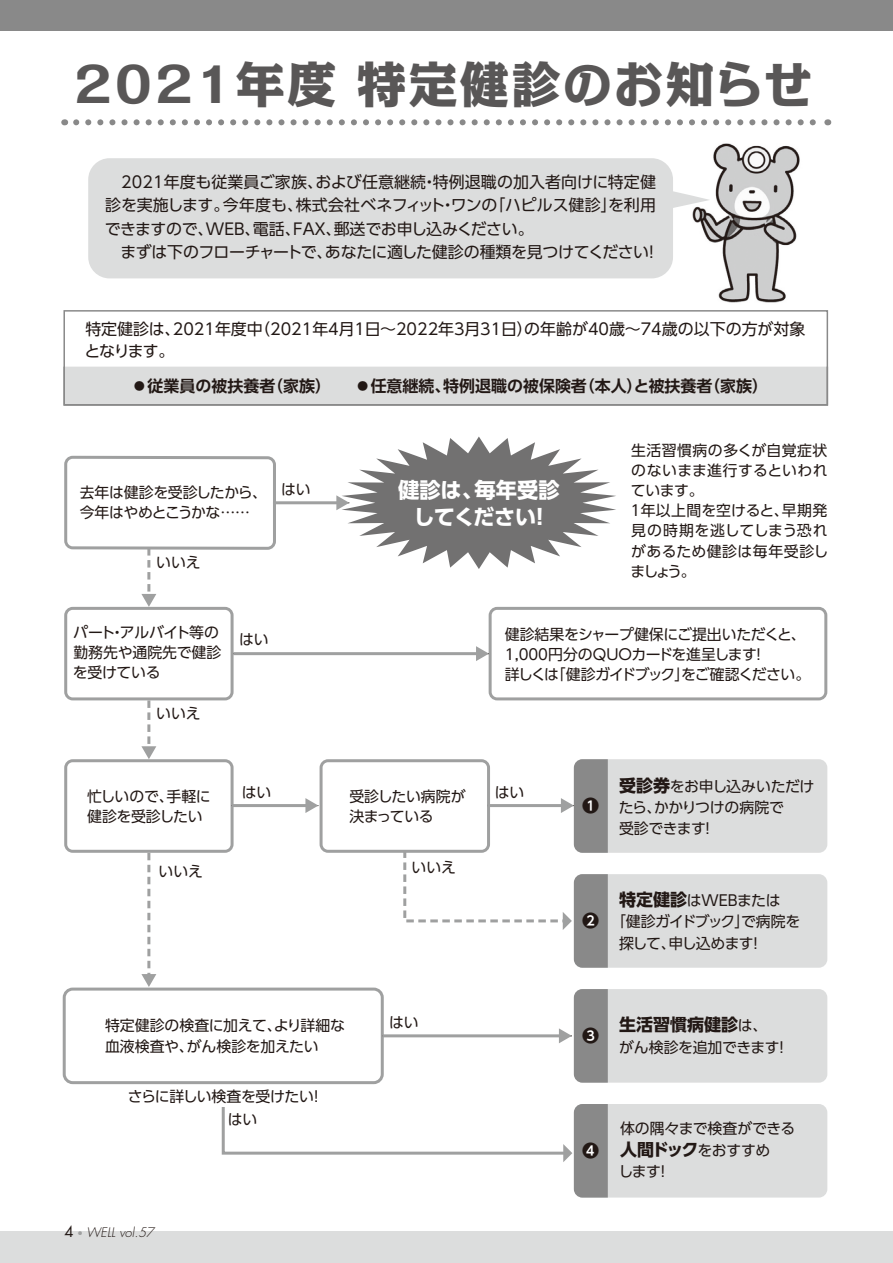
<style>
.page{position:relative;width:893px;height:1263px;background:#fff}
.page>*{position:absolute;margin:0;border:0;box-sizing:border-box;transform-origin:0 0}
.t1{font:800 48.9px "Kakumin Pro";letter-spacing:.05em;color:#595757}
.t2{font:700 21.3px/27.6px "UD Shin Go Pro";letter-spacing:-.01em;color:#fff;text-align:center}
.t3{font:700 16.95px "UD Shin Go Pro";color:#221815}
.t4{font:700 16.95px "UD Shin Go Pro De";color:#221815}
.t5{font:15.9px/23.4px "UD Shin Go Pro";color:#221815}
.t6{font:700 15.9px "UD Shin Go Pro De";color:#221815}
.t7{font:14.85px/20.2px "UD Shin Go Pro";letter-spacing:-.015em;color:#221815}
.t8{font:14.85px/20.2px "UD Shin Go Pro";letter-spacing:.025em;color:#221815}
.t9{font:14.85px "UD Shin Go Pro";letter-spacing:-.045em;color:#221815}
.t10{font:14.85px "UD Shin Go Pro";letter-spacing:-.065em;color:#221815}
.t11{font:italic 300 12.75px "Futura Std";color:#221815}
.s1{font-weight:400;font-style:normal;font-size:14.85px}
.s2{font-family:"Koz Go Pro";font-weight:400;font-style:normal;color:#9fa0a0}
.s3{font-weight:700;font-size:16.95px}
.s4{font-weight:400;font-size:14.85px}
</style>
<div class="page">
<div style="left:0;top:1232px;width:893px;height:31px;background:#dcdddd"></div>
<div style="left:88px;top:158px;width:585px;height:120px;background:#dcdddd;border-radius:21px"></div>
<div style="left:63px;top:366px;width:765px;height:40px;background:#dcdddd"></div>
<div style="left:574px;top:1104px;width:253px;height:93px;background:#dcdddd;border-radius:9px"></div>
<img style="left:692px;top:143px;width:108px;height:160px">
<div style="left:574px;top:989px;width:253px;height:94px;background:#dcdddd;border-radius:9px"></div>
<div style="left:63px;top:987px;width:321px;height:97px;border:3px solid #9fa0a0;border-radius:9px"></div>
<div style="left:574px;top:874px;width:253px;height:94px;background:#dcdddd;border-radius:9px"></div>
<div style="left:574px;top:759px;width:253px;height:94px;background:#dcdddd;border-radius:9px"></div>
<hr style="left:232px;top:804px;width:76px;height:3px;background:#9fa0a0">
<hr style="left:273px;top:501px;width:65px;height:3px;background:#9fa0a0">
<hr style="left:382px;top:1034px;width:179px;height:3px;background:#9fa0a0">
<svg style="left:559px;top:989px;width:49px;height:94px"></svg>
<svg style="left:305px;top:759px;width:303px;height:209px"></svg>
<svg style="left:221px;top:1104px;width:387px;height:93px"></svg>
<svg style="left:64px;top:456px;width:212px;height:531px"></svg>
<svg style="left:336px;top:436px;width:280px;height:133px"></svg>
<div style="left:63px;top:310px;width:765px;height:96px;border:2px solid #898989"></div>
<svg style="left:673px;top:190px;width:37px;height:19px"></svg>
<div style="left:0;top:0;width:893px;height:31px;background:#898989"></div>
<svg style="left:76px;top:119px;width:740px;height:6px"></svg>
<hr style="left:233px;top:652px;width:245px;height:3px;background:#9fa0a0">
<svg style="left:476px;top:607px;width:351px;height:93px"></svg>
<h1 class="t1" style="left:74px;top:46px;width:740px">2021年度 特定健診のお知らせ</h1>
<p class="t5" style="left:105px;top:170px;width:556px">　2021年度も従業員ご家族、および任意継続・特例退職の加入者向けに特定健診を実施します。今年度も、株式会社ベネフィット・ワンの「ハピルス健診」を利用できますので、WEB、電話、FAX、郵送でお申し込みください。<br>　まずは下のフローチャートで、あなたに適した健診の種類を見つけてください！</p>
<p class="t5" style="left:84px;top:317px;width:722px;line-height:22.4px">特定健診は、2021年度中（2021年4月1日～2022年3月31日）の年齢が40歳～74歳の以下の方が対象となります。</p>
<p class="t6" style="left:132px;top:373px;width:638px">●従業員の被扶養者（家族）　　●任意継続、特例退職の被保険者（本人）と被扶養者（家族）</p>
<p class="t7" style="left:80px;top:482px;width:189px">去年は健診を受診したから、今年はやめとこうかな……</p>
<p class="t7" style="left:156px;top:552px;width:46px">いいえ</p>
<p class="t7" style="left:281px;top:479px;width:31px">はい</p>
<h2 class="t2" style="left:398px;top:475px;width:163px">健診は、毎年受診してください！</h2>
<p class="t8" style="left:628px;top:439px;width:201px">生活習慣病の多くが自覚症状のないまま進行するといわれています。<br>１年以上間を空けると、早期発見の時期を逃してしまう恐れがあるため健診は毎年受診しましょう。</p>
<p class="t7" style="left:73px;top:621px;width:150px">パート・アルバイト等の勤務先や通院先で健診を受けている</p>
<p class="t7" style="left:505px;top:623px;width:307px">健診結果をシャープ健保にご提出いただくと、<br>1,000円分のQUOカードを進呈します！<br>詳しくは「健診ガイドブック」をご確認ください。</p>
<p class="t7" style="left:239px;top:629px;width:31px">はい</p>
<p class="t7" style="left:156px;top:703px;width:46px">いいえ</p>
<p class="t7" style="left:87px;top:785px;width:125px">忙しいので、手軽に健診を受診したい</p>
<p class="t7" style="left:242px;top:782px;width:31px">はい</p>
<p class="t7" style="left:349px;top:785px;width:118px">受診したい病院が決まっている</p>
<p class="t7" style="left:159px;top:861px;width:46px">いいえ</p>
<p class="t7" style="left:411px;top:857px;width:46px">いいえ</p>
<p class="t7" style="left:495px;top:782px;width:31px">はい</p>
<p class="t7" style="left:105px;top:1015px;width:242px">特定健診の検査に加えて、より詳細な血液検査や、がん検診を加えたい</p>
<p class="t7" style="left:128px;top:1085px;width:197px">さらに詳しい検査を受けたい！</p>
<p class="t11" style="left:65px;top:1225px;width:91px"><span class="s1">4</span><span class="s2">•</span>WELL vol.57</p>
<p class="t7" style="left:228px;top:1108px;width:31px">はい</p>
<p class="t7" style="left:389px;top:1012px;width:31px">はい</p>
<p class="t4" style="left:582px;top:792px;width:19px">❶</p>
<p class="t7" style="left:619px;top:775px;width:197px;line-height:21.3px"><span class="s3">受診券</span>をお申し込みいただけたら、かかりつけの病院で<br>受診できます！</p>
<p class="t4" style="left:582px;top:907px;width:19px">❷</p>
<p class="t7" style="left:619px;top:890px;width:163px"><span class="s3">特定健診</span>はWEBまたは</p>
<p class="t9" style="left:611px;top:910px;width:191px">「健診ガイドブック」で病院を</p>
<p class="t10" style="left:619px;top:931px;width:145px">探して、申し込めます！</p>
<p class="t4" style="left:582px;top:1022px;width:19px">❸</p>
<p class="t3" style="left:619px;top:1011px;width:150px">生活習慣病健診<span class="s4">は、</span></p>
<p class="t7" style="left:619px;top:1036px;width:211px">がん検診を追加できます！　　　</p>
<p class="t4" style="left:582px;top:1137px;width:19px">❹</p>
<p class="t7" style="left:620px;top:1118px;width:177px">体の隅々まで検査ができる</p>
<p class="t3" style="left:620px;top:1135px;width:152px">人間ドック<span class="s4">をおすすめ</span></p>
<p class="t7" style="left:618px;top:1161px;width:53px">します！</p>
</div>
